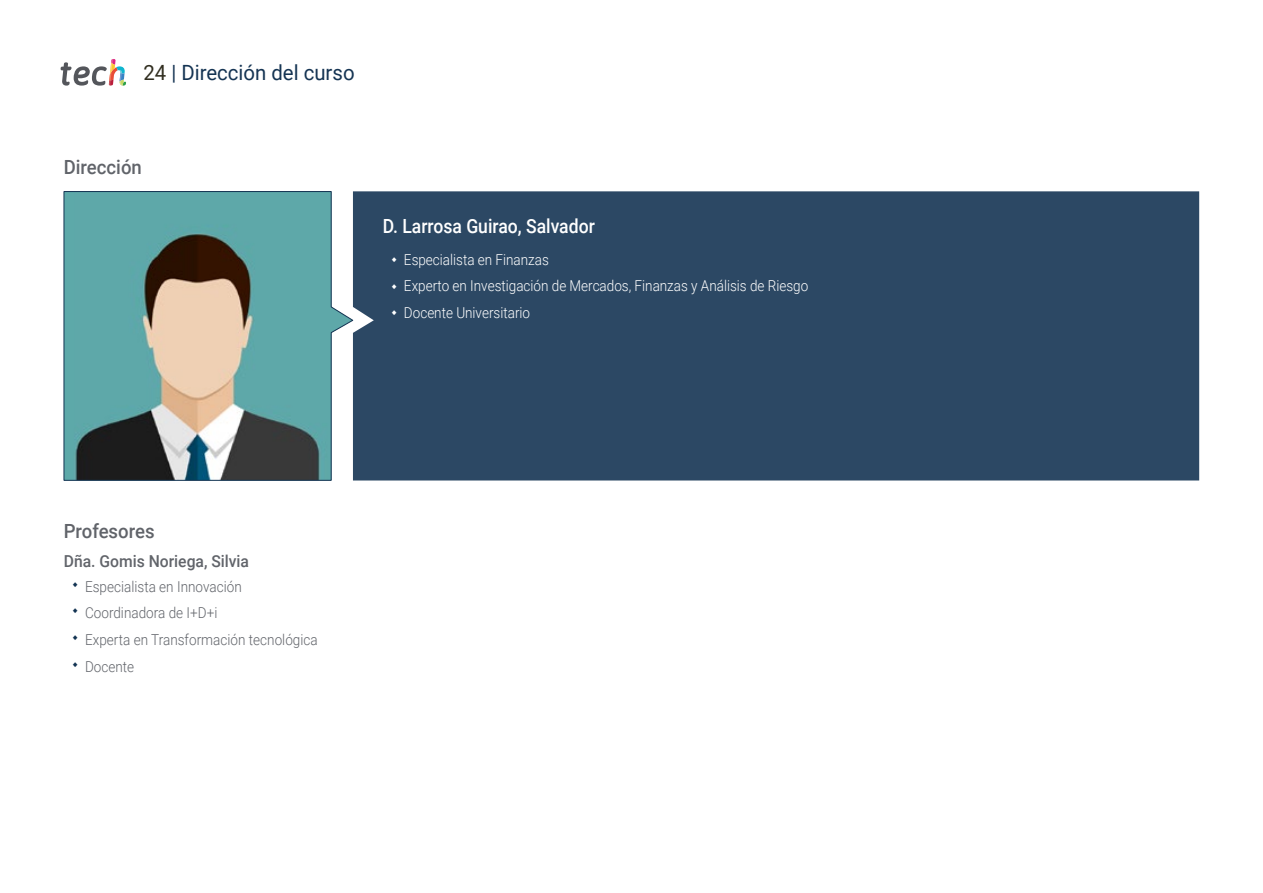
<style>
.page{position:relative;width:1263px;height:893px;background:#fff}
.page>*{position:absolute;margin:0;border:0;box-sizing:border-box;transform-origin:0 0}
.t1{font:21px "Roboto";color:#153453}
.t2{font:500 19.5px "Roboto";color:#fff;scale:.9 1}
.t3{font:500 19.5px "Roboto";color:#61646a;scale:.95 1}
.t4{font:500 16.5px "Roboto";color:#61646a;scale:.95 1}
.t5{font:300 15px/26.7px "Roboto";color:#fff;scale:.9 1}
.t6{font:300 15px/26.7px "Roboto";color:#61646a;scale:.9 1}
.s1{color:#312e20}
</style>
<div class="page">
<svg style="left:61px;top:59px;width:65px;height:27px"></svg>
<div style="left:353px;top:191px;width:846px;height:289px;background:#2c4864"></div>
<svg style="left:64px;top:191px;width:289px;height:290px"></svg>
<svg style="left:392px;top:257px;width:5px;height:5px"></svg>
<svg style="left:392px;top:284px;width:5px;height:5px"></svg>
<svg style="left:392px;top:310px;width:5px;height:5px"></svg>
<h1 class="t1" style="left:144px;top:57px;width:213px"><span class="s1">24</span> | Dirección del curso</h1>
<h2 class="t3" style="left:64px;top:154px;width:84px">Dirección</h2>
<h2 class="t2" style="left:383px;top:212px;width:237px">D. Larrosa Guirao, Salvador</h2>
<p class="t5" style="left:404px;top:245px;width:451px">Especialista en Finanzas<br>Experto en Investigación de Mercados, Finanzas y Análisis de Riesgo<br>Docente Universitario</p>
<h2 class="t3" style="left:64px;top:517px;width:97px">Profesores</h2>
<p class="t4" style="left:64px;top:550px;width:197px">Dña. Gomis Noriega, Silvia</p>
<p class="t6" style="left:85px;top:572px;width:260px">Especialista en Innovación<br>Coordinadora de I+D+i<br>Experta en Transformación tecnológica<br>Docente</p>
</div>
